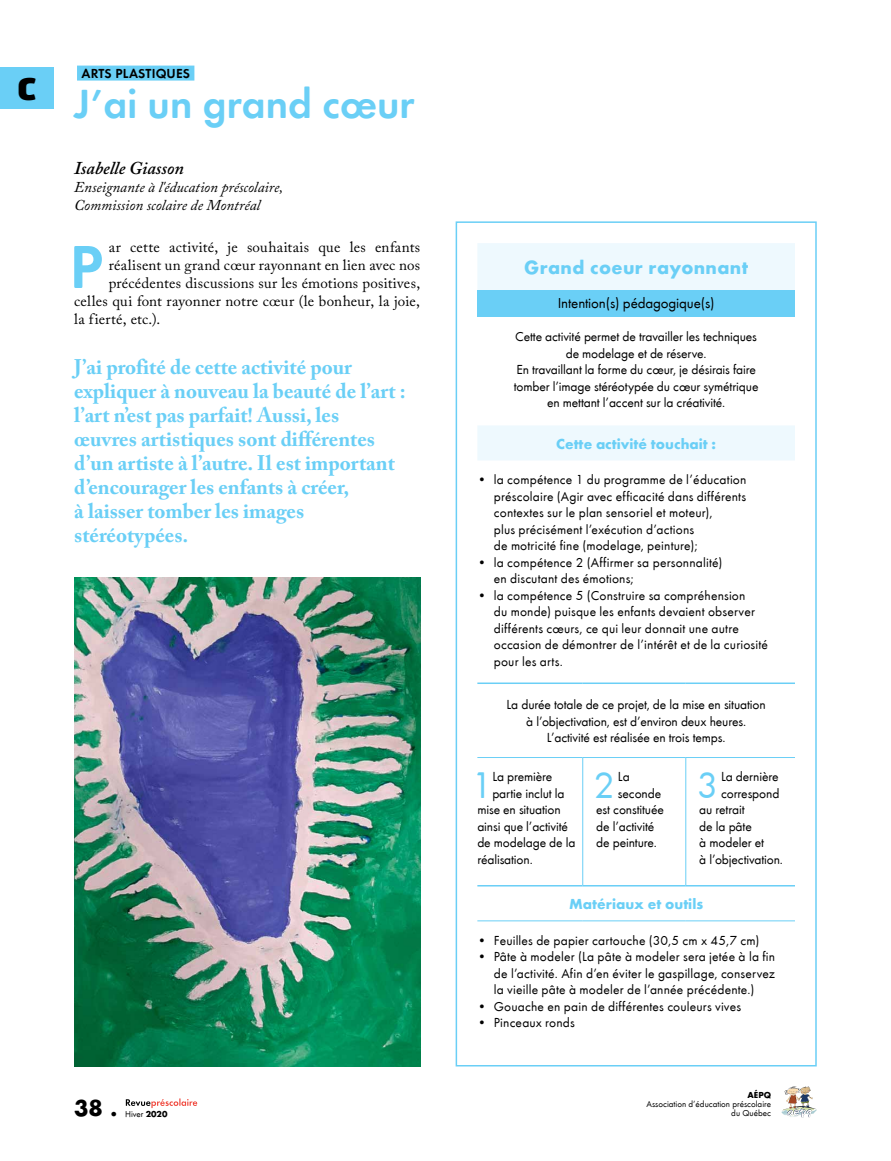
<style>
.page{position:relative;width:891px;height:1161px;background:#fff}
.page>*{position:absolute;margin:0;border:0;box-sizing:border-box;transform-origin:0 0}
.t1{font:600 63px "Futura Round";color:#6acff6}
.t2{font:600 42px "Futura Round";color:#6acff6}
.t3{font:38.25px "Futura Round";color:#6acff6}
.t4{font:900 30px "Hermes FB";color:#000}
.t5{font:700 24px "Futura Round";color:#000}
.t6{font:700 21px/24px "Adobe Caslon Pro";color:#6acff6}
.t7{font:700 19.5px "Futura Round";letter-spacing:.02em;color:#6acff6}
.t8{font:italic 600 18px "Adobe Caslon Pro";color:#000}
.t9{font:15px "Adobe Caslon Pro";letter-spacing:.015em;color:#000}
.t10{font:italic 15px/18px "Adobe Caslon Pro";color:#000}
.t11{font:700 15px "Futura Round";color:#6acff6}
.t12{font:15px "Futura Round";letter-spacing:-.01em;color:#000}
.t13{font:13.5px/16.5px "Futura Round";letter-spacing:.005em;color:#000}
.t14{font:600 13.5px "Futura Round";letter-spacing:.01em;color:#000}
.t15{font:9px/9px "Futura Round";color:#000;text-align:right}
.t16{font:700 9px "Futura Round";color:#000}
.s1{font-size:22.5px}
.s2{font-weight:700}
</style>
<div class="page">
<div style="left:77px;top:66px;width:117px;height:15px;background:#6acff6"></div>
<img style="left:74px;top:577px;width:346px;height:489px">
<svg style="left:477px;top:243px;width:318px;height:217px"></svg>
<div style="left:477px;top:290px;width:318px;height:27px;background:#6acff6"></div>
<hr style="left:477px;top:920px;width:106px;height:1px;background:#6acff6">
<hr style="left:583px;top:920px;width:103px;height:1px;background:#6acff6">
<hr style="left:686px;top:920px;width:109px;height:1px;background:#6acff6">
<hr style="left:477px;top:757px;width:106px;height:1px;background:#6acff6">
<hr style="left:583px;top:757px;width:103px;height:1px;background:#6acff6">
<hr style="left:686px;top:757px;width:109px;height:1px;background:#6acff6">
<hr style="left:582px;top:758px;width:1px;height:127px;background:#6acff6">
<hr style="left:685px;top:758px;width:1px;height:127px;background:#6acff6">
<hr style="left:477px;top:683px;width:106px;height:1px;background:#6acff6">
<hr style="left:583px;top:683px;width:103px;height:1px;background:#6acff6">
<hr style="left:686px;top:683px;width:109px;height:1px;background:#6acff6">
<hr style="left:477px;top:885px;width:106px;height:2px;background:#6acff6">
<hr style="left:583px;top:885px;width:103px;height:2px;background:#6acff6">
<hr style="left:686px;top:885px;width:109px;height:2px;background:#6acff6">
<div style="left:456px;top:221px;width:361px;height:845px;border:2px solid #6acff6"></div>
<svg style="left:126px;top:1098px;width:71px;height:10px"></svg>
<svg style="left:782px;top:1086px;width:35px;height:32px"></svg>
<div style="left:0;top:67px;width:54px;height:41px;background:#6acff6"></div>
<div style="left:0;top:77px;width:54px;height:32px;background:#6acff6"></div>
<h3 class="t4" style="left:17px;top:68px;width:21px">C</h3>
<p class="t14" style="left:82px;top:63px;width:110px">ARTS PLASTIQUES</p>
<h2 class="t2" style="left:74px;top:73px;width:342px">J’ai un grand cœur</h2>
<h3 class="t8" style="left:74px;top:157px;width:111px">Isabelle Giasson</h3>
<p class="t10" style="left:74px;top:178px;width:210px">Enseignante à l'éducation préscolaire,<br>Commission scolaire de Montréal</p>
<h1 class="t1" style="left:69px;top:220px;width:35px">P</h1>
<p class="t9" style="left:109px;top:238px;width:313px">ar cette activité, je souhaitais que les enfants</p>
<p class="t9" style="left:109px;top:256px;width:313px">réalisent un grand cœur rayonnant en lien avec nos</p>
<p class="t9" style="left:109px;top:274px;width:313px">précédentes discussions sur les émotions positives,</p>
<p class="t9" style="left:74px;top:292px;width:347px">celles qui font rayonner notre cœur (le bonheur, la joie,</p>
<p class="t9" style="left:74px;top:310px;width:88px">la fierté, etc.).</p>
<p class="t6" style="left:74px;top:354px;width:333px">J’ai profité de cette activité pour expliquer à nouveau la beauté de l’art : l’art n’est pas parfait! Aussi, les œuvres artistiques sont différentes d’un artiste à l’autre. Il est important d’encourager les enfants à créer,<br>à laisser tomber les images stéréotypées.</p>
<h3 class="t5" style="left:74px;top:1090px;width:44px">38 <span class="s1">.</span></h3>
<p class="t15" style="left:125px;top:1109px;width:44px">Hiver <span class="s2">2020</span></p>
<h3 class="t7" style="left:524px;top:253px;width:226px">Grand coeur rayonnant</h3>
<p class="t12" style="left:558px;top:292px;width:158px">Intention(s) pédagogique(s)</p>
<p class="t13" style="left:514px;top:328px;width:246px;text-align:center">Cette activité permet de travailler les techniques de modelage et de réserve.<br>En travaillant la forme du cœur, je désirais faire tomber l’image stéréotypée du cœur symétrique en mettant l’accent sur la créativité.</p>
<p class="t11" style="left:556px;top:432px;width:161px">Cette activité touchait :</p>
<p class="t13" style="left:494px;top:471px;width:254px;text-indent:-16px">• la compétence 1 du programme de l’éducation préscolaire (Agir avec efficacité dans différents contextes sur le plan sensoriel et moteur),<br>plus précisément l’exécution d’actions<br>de motricité fine (modelage, peinture);</p>
<p class="t13" style="left:494px;top:553px;width:230px;text-indent:-16px">• la compétence 2 (Affirmer sa personnalité) en discutant des émotions;</p>
<p class="t13" style="left:494px;top:586px;width:276px;text-indent:-16px">• la compétence 5 (Construire sa compréhension<br>du monde) puisque les enfants devaient observer différents cœurs, ce qui leur donnait une autre occasion de démontrer de l’intérêt et de la curiosité pour les arts.</p>
<p class="t13" style="left:507px;top:695px;width:261px;text-align:center">La durée totale de ce projet, de la mise en situation à l’objectivation, est d’environ deux heures.<br>L’activité est réalisée en trois temps.</p>
<h3 class="t3" style="left:471px;top:757px;width:23px">1</h3>
<p class="t13" style="left:492px;top:768px;width:62px">La première</p>
<h3 class="t3" style="left:697px;top:757px;width:23px">3</h3>
<p class="t13" style="left:721px;top:768px;width:59px">La dernière</p>
<h3 class="t3" style="left:594px;top:757px;width:23px">2</h3>
<p class="t13" style="left:618px;top:768px;width:13px">La</p>
<p class="t13" style="left:492px;top:784px;width:74px">partie inclut la</p>
<p class="t13" style="left:477px;top:801px;width:85px">mise en situation</p>
<p class="t13" style="left:477px;top:817px;width:92px">ainsi que l’activité</p>
<p class="t13" style="left:477px;top:834px;width:100px">de modelage de la</p>
<p class="t13" style="left:477px;top:850px;width:57px">réalisation.</p>
<p class="t13" style="left:721px;top:784px;width:60px">correspond</p>
<p class="t13" style="left:699px;top:801px;width:47px">au retrait</p>
<p class="t13" style="left:699px;top:817px;width:54px">de la pâte</p>
<p class="t13" style="left:699px;top:834px;width:66px">à modeler et</p>
<p class="t13" style="left:699px;top:850px;width:85px">à l’objectivation.</p>
<p class="t11" style="left:569px;top:893px;width:135px">Matériaux et outils</p>
<p class="t13" style="left:477px;top:931px;width:283px">• Feuilles de papier cartouche (30,5 cm x 45,7 cm)</p>
<p class="t13" style="left:494px;top:948px;width:283px;text-align:justify;text-indent:-16px">• Pâte à modeler (La pâte à modeler sera jetée à la fin de l’activité. Afin d’en éviter le gaspillage, conservez la vieille pâte à modeler de l’année précédente.)</p>
<p class="t13" style="left:477px;top:997px;width:265px">• Gouache en pain de différentes couleurs vives</p>
<p class="t13" style="left:477px;top:1014px;width:99px">• Pinceaux ronds</p>
<p class="t13" style="left:618px;top:784px;width:45px">seconde</p>
<p class="t13" style="left:596px;top:801px;width:69px">est constituée</p>
<p class="t13" style="left:596px;top:817px;width:60px">de l’activité</p>
<p class="t13" style="left:596px;top:834px;width:62px">de peinture.</p>
<p class="t16" style="left:748px;top:1088px;width:25px">AÉPQ</p>
<p class="t15" style="left:647px;top:1099px;width:126px">Association d’éducation préscolaire du Québec</p>
</div>
